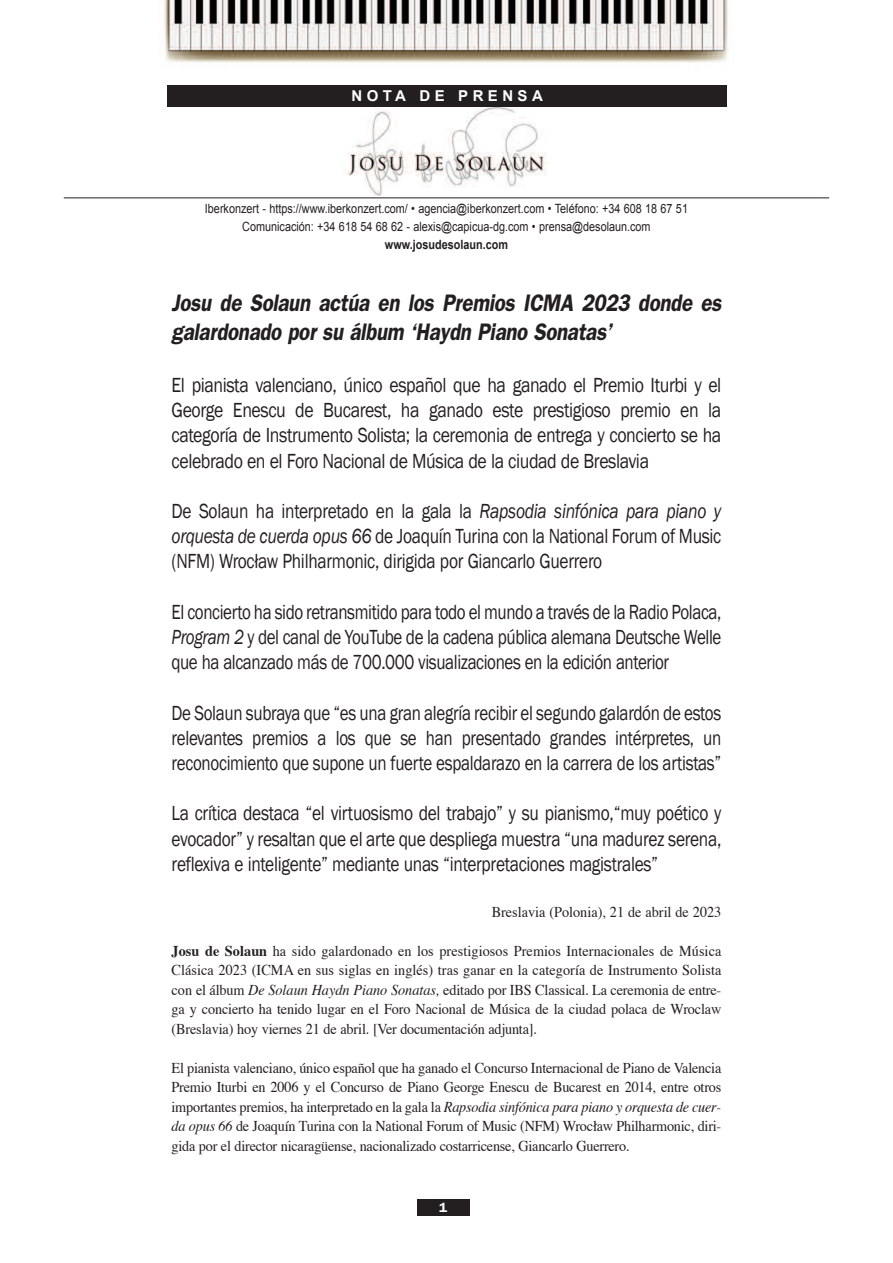
<style>
.page{position:relative;width:893px;height:1263px;background:#fff}
.page>*{position:absolute;margin:0;border:0;box-sizing:border-box;transform-origin:0 0}
.t1{font:italic 600 24px/28.8px "Franklin Gothic";letter-spacing:-.01em;color:#231f20;scale:.85 1}
.t2{font:21px/25.2px "Franklin Gothic";letter-spacing:-.02em;color:#231f20;text-align:justify;scale:.81 1}
.t3{font:21px/25.2px "Franklin Gothic";letter-spacing:-.02em;color:#231f20;text-align:justify;scale:.83 1}
.t4{font:21px/25.2px "Franklin Gothic";letter-spacing:-.02em;color:#231f20;text-align:justify;scale:.85 1}
.t5{font:15px/19.5px "Times";letter-spacing:-.015em;color:#231f20;text-align:justify;scale:.95 1}
.t6{font:700 15px "Arial";letter-spacing:.295em;color:#fff}
.t7{font:600 13.5px "Franklin Gothic";color:#fff}
.t8{font:12.75px/18px "Arial";color:#231f20;text-align:center;scale:.85 1}
.t9{font:700 12.75px "Arial";color:#231f20;scale:.85 1}
.s1{font-style:italic}
.s2{font-weight:700}
</style>
<div class="page">
<div style="left:417px;top:1199px;width:52px;height:17px;background:#231f20"></div>
<img style="left:340px;top:106px;width:213px;height:89px">
<hr style="left:64px;top:198px;width:765px;height:1px;background:#231f20">
<div style="left:167px;top:85px;width:560px;height:21px;background:#231f20"></div>
<img style="left:164px;top:0;width:565px;height:63px">
<p class="t6" style="left:351px;top:87px;width:193px">NOTA DE PRENSA</p>
<p class="t8" style="left:205px;top:200px;width:570px">Iberkonzert - https://www.iberkonzert.com/ • agencia@iberkonzert.com • Teléfono: +34 608 18 67 51<br>Comunicación: +34 618 54 68 62 - alexis@capicua-dg.com • prensa@desolaun.com</p>
<p class="t9" style="left:385px;top:238px;width:146px">www.josudesolaun.com</p>
<h1 class="t1" style="left:172px;top:288px;width:648px">Josu de Solaun actúa en los Premios ICMA 2023 donde es galardonado por su álbum ‘Haydn Piano Sonatas’</h1>
<p class="t4" style="left:172px;top:372px;width:648px">El pianista valenciano, único español que ha ganado el Premio Iturbi y el George Enescu de Bucarest, ha ganado este prestigioso premio en la categoría de Instrumento Solista; la ceremonia de entrega y concierto se ha celebrado en el Foro Nacional de Música de la ciudad de Breslavia</p>
<h2 class="t3" style="left:172px;top:498px;width:664px">De Solaun ha interpretado en la gala la <span class="s1">Rapsodia sinfónica para piano y orquesta de cuerda opus 66</span> de Joaquín Turina con la National Forum of Music (NFM) Wrocław Philharmonic, dirigida por Giancarlo Guerrero</h2>
<h2 class="t2" style="left:172px;top:599px;width:680px">El concierto ha sido retransmitido para todo el mundo a través de la Radio Polaca, <span class="s1">Program 2</span> y del canal de YouTube de la cadena pública alemana Deutsche Welle que ha alcanzado más de 700.000 visualizaciones en la edición anterior</h2>
<h2 class="t2" style="left:172px;top:700px;width:680px">De Solaun subraya que “es una gran alegría recibir el segundo galardón de estos relevantes premios a los que se han presentado grandes intérpretes, un reconocimiento que supone un fuerte espaldarazo en la carrera de los artistas”</h2>
<h2 class="t3" style="left:172px;top:800px;width:664px">La crítica destaca “el virtuosismo del trabajo” y su pianismo,“muy poético y evocador” y resaltan que el arte que despliega muestra “una madurez serena, reflexiva e inteligente” mediante unas “interpretaciones magistrales”</h2>
<p class="t5" style="left:492px;top:903px;width:243px">Breslavia (Polonia), 21 de abril de 2023</p>
<p class="t5" style="left:172px;top:942px;width:580px"><span class="s2">Josu de Solaun</span> ha sido galardonado en los prestigiosos Premios Internacionales de Música Clásica 2023 (ICMA en sus siglas en inglés) tras ganar en la categoría de Instrumento Solista con el álbum <span class="s1">De Solaun Haydn Piano Sonatas,</span> editado por IBS Classical. La ceremonia de entre&shy;ga y concierto ha tenido lugar en el Foro Nacional de Música de la ciudad polaca de Wroclaw (Breslavia) hoy viernes 21 de abril. [Ver documentación adjunta].</p>
<p class="t5" style="left:172px;top:1059px;width:580px">El pianista valenciano, único español que ha ganado el Concurso Internacional de Piano de Valencia Premio Iturbi en 2006 y el Concurso de Piano George Enescu de Bucarest en 2014, entre otros importantes premios, ha interpretado en la gala la <span class="s1">Rapsodia sinfónica para piano y orquesta de cuer&shy;da opus 66</span> de Joaquín Turina con la National Forum of Music (NFM) Wrocław Philharmonic, diri&shy;gida por el director nicaragüense, nacionalizado costarricense, Giancarlo Guerrero.</p>
<p class="t7" style="left:439px;top:1200px;width:10px">1</p>
</div>
